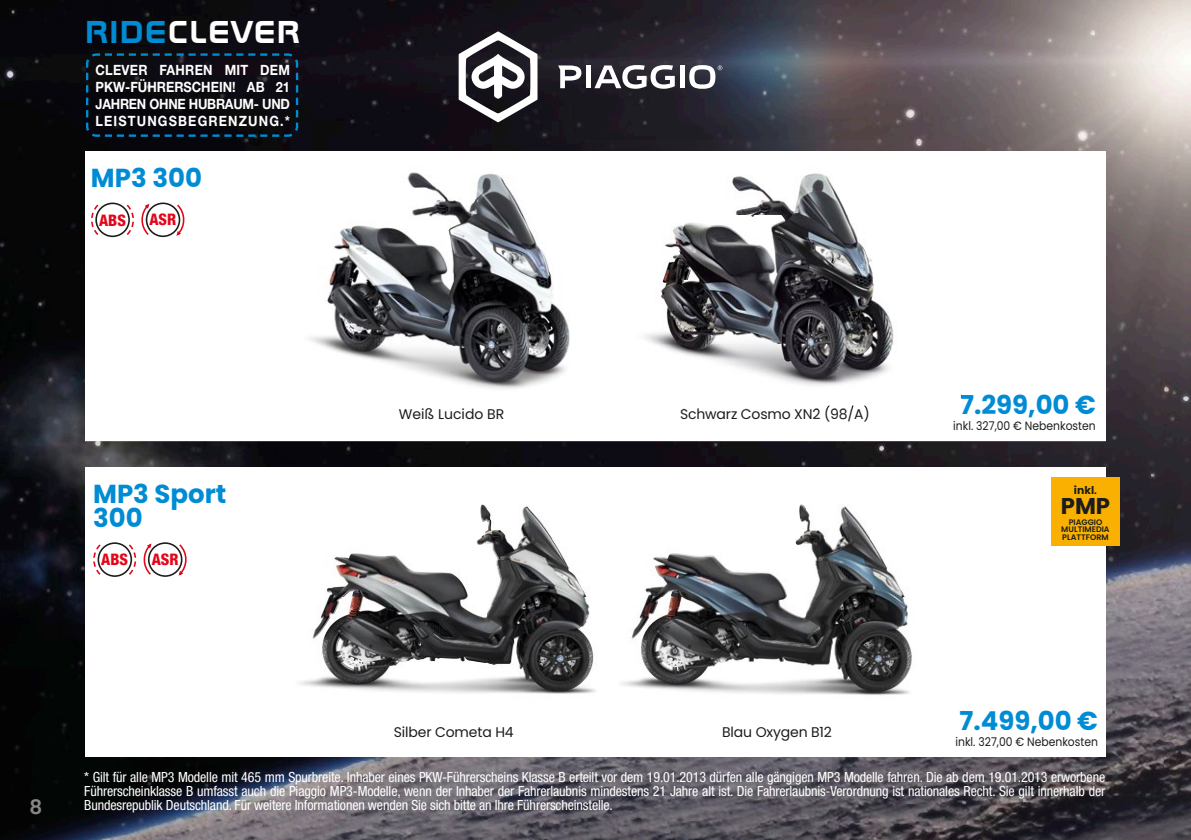
<style>
.page{position:relative;width:1191px;height:840px;background:#fff}
.page>*{position:absolute;margin:0;border:0;box-sizing:border-box;transform-origin:0 0}
.t1{font:700 32px "Space BT";letter-spacing:.075em;color:#fff}
.t2{font:700 26px/24px "Poppins";color:#008cd4}
.t3{font:700 22.8px "Poppins";color:#1c1d1b}
.t4{font:600 20px "Poppins";color:#878786}
.t5{font:800 condensed 16px "Helvetica Neue LT Pro";color:#e2061a}
.t6{font:700 14.2px/17px "Helvetica Neue LT Pro";color:#fff;text-align:justify;scale:.9 1}
.t7{font:condensed 14px/14px "Helvetica Neue LT Pro";letter-spacing:-.01em;color:#fff;text-align:justify}
.t8{font:14px "Poppins";letter-spacing:-.01em;color:#1c1d1b}
.t9{font:12px "Poppins";color:#1c1d1b;scale:.9 1}
.t10{font:700 10.8px "Poppins";color:#1c1d1b}
.t11{font:600 8px/7.2px "Poppins";color:#1c1d1b;text-align:center}
.s1{color:#008bd2}
.s2{font-weight:600}
</style>
<div class="page">
<img style="left:0;top:0;width:1191px;height:839px">
<div style="left:85px;top:467px;width:1021px;height:289px;background:#fff"></div>
<div style="left:85px;top:152px;width:1021px;height:289px;background:#fff"></div>
<svg style="left:85px;top:52px;width:214px;height:86px;background:#0b0f18"></svg>
<div style="left:98px;top:542px;width:34px;height:34px;border:2px solid #1c1d1b;border-radius:50%"></div>
<svg style="left:93px;top:544px;width:9px;height:31px"></svg>
<div style="left:148px;top:542px;width:34px;height:34px;border:2px solid #1c1d1b;border-radius:50%"></div>
<svg style="left:177px;top:544px;width:10px;height:32px"></svg>
<svg style="left:127px;top:543px;width:26px;height:32px"></svg>
<div style="left:95px;top:202px;width:35px;height:35px;border:2px solid #1c1d1b;border-radius:50%"></div>
<svg style="left:91px;top:204px;width:9px;height:31px"></svg>
<div style="left:146px;top:202px;width:34px;height:35px;border:2px solid #1c1d1b;border-radius:50%"></div>
<svg style="left:175px;top:204px;width:10px;height:32px"></svg>
<svg style="left:125px;top:203px;width:25px;height:32px"></svg>
<img style="left:585px;top:140px;width:376px;height:204px">
<img style="left:656px;top:344px;width:54px;height:15px">
<img style="left:710px;top:344px;width:125px;height:42px">
<img style="left:835px;top:344px;width:126px;height:55px">
<img style="left:827px;top:405px;width:40px;height:3px">
<img style="left:733px;top:174px;width:81px;height:79px">
<img style="left:309px;top:159px;width:288px;height:230px">
<img style="left:631px;top:504px;width:281px;height:150px">
<img style="left:621px;top:654px;width:291px;height:41px">
<img style="left:668px;top:505px;width:151px;height:112px">
<img style="left:481px;top:504px;width:72px;height:35px">
<img style="left:299px;top:539px;width:297px;height:155px">
<img style="left:350px;top:505px;width:151px;height:112px">
<div style="left:1051px;top:477px;width:68px;height:68px;background:#f9b000"></div>
<svg style="left:558px;top:65px;width:23px;height:23px"></svg>
<div style="left:585px;top:65px;width:5px;height:23px;background:#fff"></div>
<div style="left:679px;top:65px;width:5px;height:23px;background:#fff"></div>
<svg style="left:594px;top:65px;width:81px;height:24px"></svg>
<svg style="left:458px;top:31px;width:79px;height:91px"></svg>
<svg style="left:689px;top:65px;width:33px;height:24px"></svg>
<h1 class="t1" style="left:86px;top:13px;width:215px"><span class="s1">RIDE</span>CLEVER</h1>
<p class="t6" style="left:95px;top:61px;width:218px">CLEVER FAHREN MIT DEM PKW-FÜHRERSCHEIN! AB 21<br>JAHREN OHNE HUBRAUM- UND LEISTUNGSBEGRENZUNG.*</p>
<h2 class="t2" style="left:91px;top:166px;width:112px">MP3 300</h2>
<p class="t5" style="left:99px;top:210px;width:28px">ABS</p>
<p class="t5" style="left:149px;top:210px;width:28px">ASR</p>
<h2 class="t2" style="left:93px;top:481px;width:135px">MP3 Sport<br>300</h2>
<p class="t5" style="left:101px;top:549px;width:28px">ABS</p>
<p class="t5" style="left:152px;top:549px;width:28px">ASR</p>
<p class="t8" style="left:399px;top:405px;width:107px">Weiß Lucido BR</p>
<p class="t8" style="left:680px;top:405px;width:191px">Schwarz Cosmo XN2 (98/A)</p>
<h2 class="t2" style="left:960px;top:392px;width:137px">7.299,00 €</h2>
<p class="t9" style="left:953px;top:418px;width:160px">inkl. 327,00 € Nebenkosten</p>
<p class="t10" style="left:1074px;top:484px;width:25px">inkl<span class="s2">.</span></p>
<h3 class="t3" style="left:1060px;top:492px;width:51px">PMP</h3>
<p class="t11" style="left:1061px;top:518px;width:50px">PIAGGIO<br>MULTIMEDIA<br>PLATTFORM</p>
<h3 class="t4" style="left:30px;top:795px;width:14px">8</h3>
<p class="t8" style="left:394px;top:723px;width:121px">Silber Cometa H4</p>
<p class="t8" style="left:722px;top:723px;width:111px">Blau Oxygen B12</p>
<h2 class="t2" style="left:959px;top:708px;width:140px">7.499,00 €</h2>
<p class="t9" style="left:955px;top:734px;width:160px">inkl. 327,00 € Nebenkosten</p>
<p class="t7" style="left:84px;top:769px;width:1022px">* Gilt für alle MP3 Modelle mit 465 mm Spurbreite. Inhaber eines PKW-Führerscheins Klasse B erteilt vor dem 19.01.2013 dürfen alle gängigen MP3 Modelle fahren. Die ab dem 19.01.2013 erworbene Führerscheinklasse B umfasst auch die Piaggio MP3-Modelle, wenn der Inhaber der Fahrerlaubnis mindestens 21 Jahre alt ist. Die Fahrerlaubnis-Verordnung ist nationales Recht. Sie gilt innerhalb der Bundesrepublik Deutschland. Für weitere Informationen wenden Sie sich bitte an Ihre Führerscheinstelle.</p>
</div>
